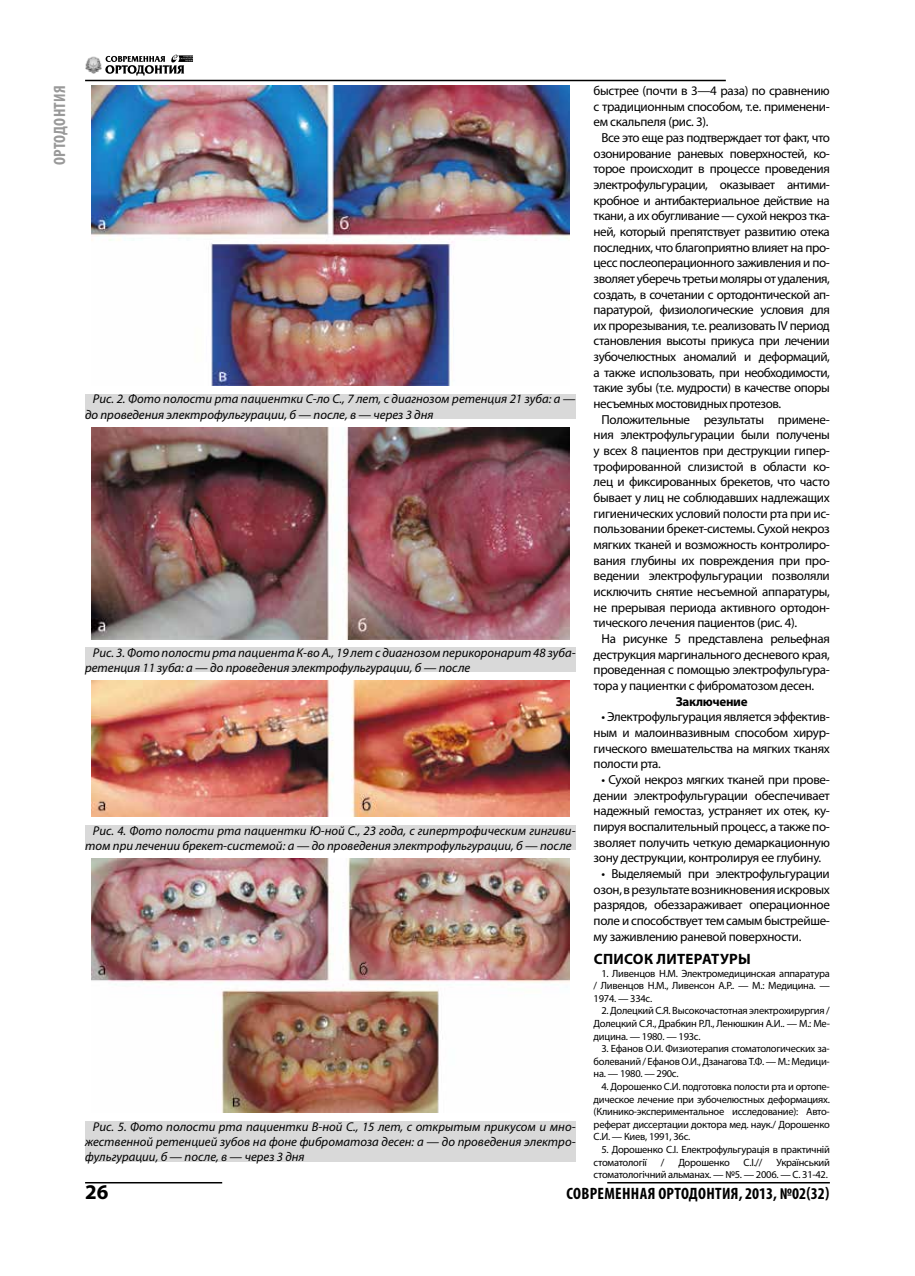
<style>
.page{position:relative;width:915px;height:1276px;background:#fff}
.page>*{position:absolute;margin:0;border:0;box-sizing:border-box;transform-origin:0 0}
.t1{font:700 21px "Myriad Pro";color:#000}
.t2{font:700 condensed 16.5px "Myriad Pro";letter-spacing:.02em;color:#000}
.t3{font:700 condensed 16.5px "Myriad Pro";letter-spacing:.02em;color:#999}
.t4{font:700 15px "Myriad Pro";letter-spacing:.02em;color:#000}
.t5{font:13.05px/15.6px "Myriad Pro";letter-spacing:-.025em;color:#000;text-align:justify}
.t6{font:700 13.05px "Myriad Pro";letter-spacing:-.025em;color:#000}
.t7{font:italic 12.75px/15.3px "Myriad Pro";color:#000}
.t8{font:10.5px/12.6px "Myriad Pro";letter-spacing:-.025em;color:#000;text-align:justify}
</style>
<div class="page">
<hr style="left:85px;top:80px;width:640px;height:1px;background:#000">
<hr style="left:607px;top:1182px;width:222px;height:1px;background:#000">
<hr style="left:85px;top:1182px;width:137px;height:1px;background:#000">
<svg style="left:105px;top:54px;width:88px;height:22px"></svg>
<img style="left:85px;top:56px;width:16px;height:18px">
<img style="left:91px;top:85px;width:478px;height:300px">
<div style="left:85px;top:394px;width:490px;height:25px;background:#d9d9d9"></div>
<div style="left:85px;top:647px;width:490px;height:25px;background:#d9d9d9"></div>
<div style="left:85px;top:825px;width:490px;height:25px;background:#d9d9d9"></div>
<div style="left:85px;top:1121px;width:490px;height:40px;background:#d9d9d9"></div>
<img style="left:91px;top:427px;width:478px;height:212px">
<img style="left:91px;top:681px;width:478px;height:135px">
<img style="left:91px;top:858px;width:478px;height:254px">
<p class="t3" style="left:49px;top:165px;width:82px;rotate:-90deg">Ортодонтия</p>
<p class="t7" style="left:85px;top:391px;width:492px;text-indent:8px">Рис. 2. Фото полости рта пациентки С-ло С., 7 лет, с диагнозом ретенция 21 зуба: а — до проведения электрофульгурации, б — после, в — через 3 дня</p>
<p class="t7" style="left:85px;top:645px;width:492px;text-indent:8px">Рис. 3. Фото полости рта пациента К-во А., 19 лет с диагнозом перикоронарит 48 зуба&shy;ретенция 11 зуба: а — до проведения электрофульгурации, б — после</p>
<p class="t7" style="left:85px;top:822px;width:492px;text-indent:8px">Рис. 4. Фото полости рта пациентки Ю-ной С., 23 года, с гипертрофическим гингиви&shy;том при лечении брекет-системой: а — до проведения электрофульгурации, б — после</p>
<p class="t7" style="left:85px;top:1118px;width:492px;text-align:justify;text-indent:8px">Рис. 5. Фото полости рта пациентки В-ной С., 15 лет, с открытым прикусом и мно&shy;жественной ретенцией зубов на фоне фиброматоза десен: а — до проведения электро&shy;фульгурации, б — после, в — через 3 дня</p>
<p class="t5" style="left:593px;top:82px;width:238px">быстрее (почти в 3—4 раза) по сравнению с традиционным способом, т.е. применени&shy;ем скальпеля (рис. 3).</p>
<p class="t5" style="left:593px;top:129px;width:238px;text-indent:8px">Все это еще раз подтверждает тот факт, что озонирование раневых поверхностей, ко&shy;торое происходит в процессе проведения электрофульгурации, оказывает антими&shy;кробное и антибактериальное действие на ткани, а их обугливание — сухой некроз тка&shy;ней, который препятствует развитию отека последних, что благоприятно влияет на про&shy;цесс послеоперационного заживления и по&shy;зволяет уберечь третьи моляры от удаления, создать, в сочетании с ортодонтической ап&shy;паратурой, физиологические условия для их прорезывания, т.е. реализовать IV период становления высоты прикуса при лечении зубочелюстных аномалий и деформаций, а также использовать, при необходимости, такие зубы (т.е. мудрости) в качестве опоры несъемных мостовидных протезов.</p>
<p class="t5" style="left:593px;top:411px;width:238px;text-indent:8px">Положительные результаты примене&shy;ния электрофульгурации были получены у всех 8 пациентов при деструкции гипер&shy;трофированной слизистой в области ко&shy;лец и фиксированных брекетов, что часто бывает у лиц не соблюдавших надлежащих гигиенических условий полости рта при ис&shy;пользовании брекет-системы. Сухой некроз мягких тканей и возможность контролиро&shy;вания глубины их повреждения при про&shy;ведении электрофульгурации позволяли исключить снятие несъемной аппаратуры, не прерывая периода активного ортодон&shy;тического лечения пациентов (рис. 4).</p>
<p class="t5" style="left:593px;top:631px;width:238px;text-indent:8px">На рисунке 5 представлена рельефная деструкция маргинального десневого края, проведенная с помощью электрофульгура&shy;тора у пациентки с фиброматозом десен.</p>
<p class="t6" style="left:675px;top:693px;width:73px">Заключение</p>
<p class="t5" style="left:593px;top:709px;width:238px;text-indent:8px">• Электрофульгурация является эффектив&shy;ным и малоинвазивным способом хирур&shy;гического вмешательства на мягких тканях полости рта.</p>
<p class="t5" style="left:593px;top:771px;width:238px;text-indent:8px">• Сухой некроз мягких тканей при прове&shy;дении электрофульгурации обеспечивает надежный гемостаз, устраняет их отек, ку&shy;пируя воспалительный процесс, а также по&shy;зволяет получить четкую демаркационную зону деструкции, контролируя ее глубину.</p>
<p class="t5" style="left:593px;top:865px;width:238px;text-indent:8px">• Выделяемый при электрофульгурации озон, в результате возникновения искровых разрядов, обеззараживает операционное поле и способствует тем самым быстрейше&shy;му заживлению раневой поверхности.</p>
<p class="t4" style="left:593px;top:949px;width:159px">Список литературы</p>
<p class="t8" style="left:593px;top:966px;width:238px;text-indent:8px">1. Ливенцов Н.М. Электромедицинская аппаратура / Ливенцов Н.М., Ливенсон А.Р.. — М.: Медицина. — 1974. — 334с.</p>
<p class="t8" style="left:593px;top:1004px;width:238px;text-indent:8px">2. Долецкий С.Я. Высокочастотная электрохирургия / Долецкий С.Я., Драбкин Р.Л., Ленюшкин А.И.. — М.: Ме&shy;дицина. — 1980. — 193с.</p>
<p class="t8" style="left:593px;top:1042px;width:238px;text-indent:8px">3. Ефанов О.И. Физиотерапия стоматологических за&shy;болеваний / Ефанов О.И., Дзанагова Т.Ф. — М.: Медици&shy;на. — 1980. — 290с.</p>
<p class="t8" style="left:593px;top:1080px;width:238px;text-indent:8px">4. Дорошенко С.И. подготовка полости рта и ортопе&shy;дическое лечение при зубочелюстных деформациях. (Клинико-экспериментальное исследование): Авто&shy;реферат диссертации доктора мед. наук./ Дорошенко С.И. — Киев, 1991, 36с.</p>
<p class="t8" style="left:593px;top:1143px;width:238px;text-indent:8px">5. Дорошенко С.І. Електрофульгурація в практичній стоматології</p>
<p class="t8" style="left:660px;top:1155px;width:5px">/</p>
<p class="t8" style="left:678px;top:1155px;width:53px">Дорошенко</p>
<p class="t8" style="left:743px;top:1155px;width:20px">С.І.//</p>
<p class="t8" style="left:593px;top:1155px;width:238px;text-align:right">Український<br>стоматологічний альманах. — №5. — 2006. — С. 31-42.</p>
<h1 class="t1" style="left:85px;top:1178px;width:25px">26</h1>
<p class="t2" style="left:566px;top:1182px;width:264px">Современная ортодонтия, 2013, №02(32)</p>
</div>
